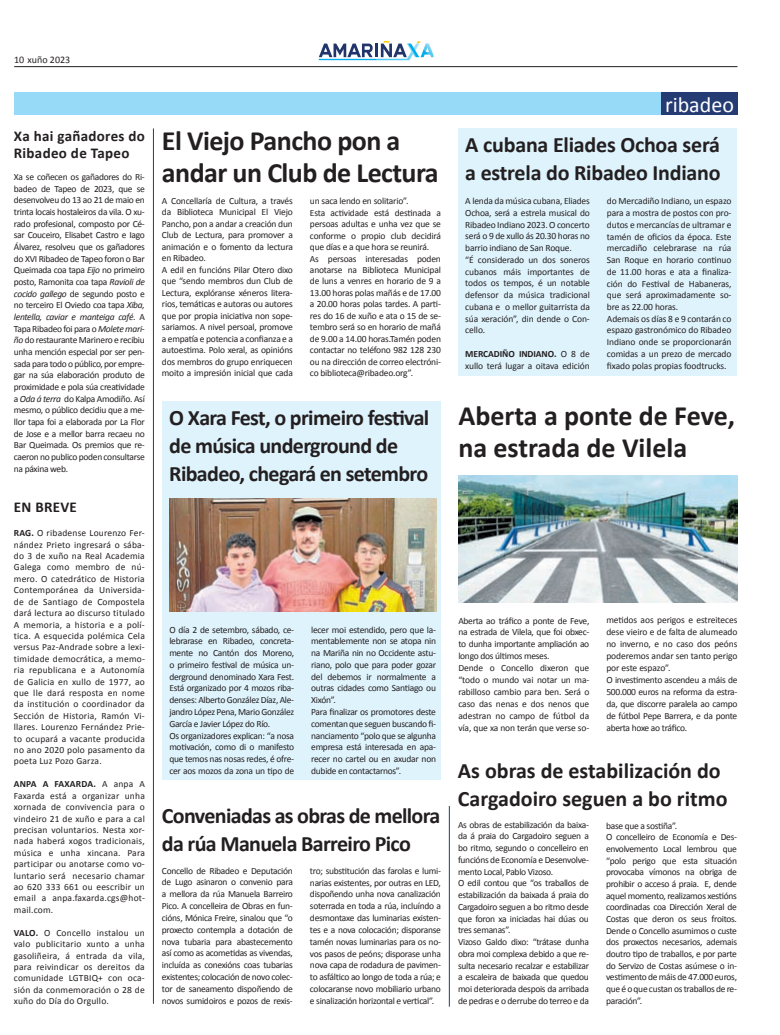
<style>
.page{position:relative;width:780px;height:1035px;background:#fff}
.page>*{position:absolute;margin:0;border:0;box-sizing:border-box;transform-origin:0 0}
.t1{font:700 28px/32px "Calibri";letter-spacing:-.02em;color:#231f20}
.t2{font:700 28px/32px "Calibri";color:#231f20}
.t3{font:700 22px/28px "Calibri";letter-spacing:-.03em;color:#231f20}
.t4{font:700 22px/28px "Calibri";color:#231f20}
.t5{font:700 22px/28px "Calibri";letter-spacing:-.01em;color:#231f20}
.t6{font:22px "Calibri";color:#fff}
.t7{font:700 15px/17px "Calibri";letter-spacing:.02em;color:#231f20}
.t8{font:10px "Calibri";color:#231f20}
.t9{font:9.5px/11.7px "Calibri";letter-spacing:-.03em;color:#231f20}
.t10{font:9.5px/11.7px "Calibri";letter-spacing:-.01em;color:#231f20}
.s1{font-style:italic}
.s2{font-weight:700}
</style>
<div class="page">
<hr style="left:14px;top:66px;width:723px;height:1px;background:#231f20">
<svg style="left:319px;top:41px;width:114px;height:19px"></svg>
<div style="left:458px;top:128px;width:279px;height:248px;background:#dff3fc"></div>
<div style="left:162px;top:402px;width:279px;height:378px;background:#dff3fc"></div>
<div style="left:14px;top:92px;width:723px;height:22px;background:#97daf8"></div>
<div style="left:661px;top:92px;width:76px;height:22px;background:#253b73"></div>
<hr style="left:153px;top:128px;width:1px;height:875px;background:#253b73">
<img style="left:169px;top:498px;width:267px;height:113px">
<img style="left:458px;top:475px;width:279px;height:127px">
<hr style="left:449px;top:806px;width:1px;height:200px;background:#253b73">
<p class="t8" style="left:14px;top:54px;width:58px">10 xuño 2023</p>
<h3 class="t7" style="left:14px;top:126px;width:133px">Xa hai gañadores do<br>Ribadeo de Tapeo</h3>
<p class="t9" style="left:14px;top:171px;width:132px;text-align:justify">Xa se coñecen os gañadores do Ri&shy;badeo de Tapeo de 2023, que se desenvolveu do 13 ao 21 de maio en trinta locais hostaleiros da vila. O xu&shy;rado profesional, composto por Cé&shy;sar Couceiro, Elisabet Castro e Iago Álvarez, resolveu que os gañadores do XVI Ribadeo de Tapeo foron o Bar Queimada coa tapa <span class="s1">Eijo</span> no primeiro posto, Ramonita coa tapa <span class="s1">Ravioli de cocido gallego</span> de segundo posto e no terceiro El Oviedo coa tapa <span class="s1">Xiba, lentella, caviar e manteiga café</span>. A Tapa Ribadeo foi para o <span class="s1">Molete mari&shy;ño</span> do restaurante Marinero e recibiu unha mención especial por ser pen&shy;sada para todo o público, por empre&shy;gar na súa elaboración produto de proximidade e pola súa creatividade a <span class="s1">Oda á terra</span> do Kalpa Amodiño. Así mesmo, o público decidiu que a me&shy;llor tapa foi a elaborada por La Flor de Jose e a mellor barra recaeu no Bar Queimada. Os premios que re&shy;caeron no publico poden consultarse na páxina web.</p>
<h3 class="t7" style="left:14px;top:498px;width:65px">EN BREVE</h3>
<p class="t9" style="left:14px;top:527px;width:132px;line-height:11.4px;text-align:justify"><span class="s2">RAG.</span> O ribadense Lourenzo Fer&shy;nández Prieto ingresará o sába&shy;do 3 de xuño na Real Academia Galega como membro de nú&shy;mero. O catedrático de Historia Contemporánea da Universida&shy;de de Santiago de Compostela dará lectura ao discurso titulado A memoria, a historia e a polí&shy;tica. A esquecida polémica Cela versus Paz-Andrade sobre a lexi&shy;timidade democrática, a memo&shy;ria republicana e a Autonomía de Galicia en xullo de 1977, ao que lle dará resposta en nome da institución o coordinador da Sección de Historia, Ramón Vi&shy;llares. Lourenzo Fernández Prie&shy;to ocupará a vacante producida no ano 2020 polo pasamento da poeta Luz Pozo Garza.</p>
<p class="t9" style="left:14px;top:778px;width:132px;line-height:11.4px;text-align:justify"><span class="s2">ANPA A FAXARDA.</span> A anpa A Faxarda está a organizar unha xornada de convivencia para o vindeiro 21 de xuño e para a cal precisan voluntarios. Nesta xor&shy;nada haberá xogos tradicionais, música e unha xincana. Para participar ou anotarse como vo&shy;luntario será necesario chamar ao 620 333 661 ou eescribir un email a anpa.faxarda.cgs@hot&shy;mail.com.</p>
<p class="t9" style="left:14px;top:926px;width:132px;line-height:11.4px;text-align:justify"><span class="s2">VALO.</span> O Concello instalou un valo publicitario xunto a unha gasoliñeira, á entrada da vila, para reivindicar os dereitos da comunidade LGTBIQ+ con oca&shy;sión da conmemoración o 28 de xuño do Día do Orgullo.</p>
<h1 class="t1" style="left:162px;top:123px;width:278px">El Viejo Pancho pon a andar un Club de Lectura</h1>
<p class="t9" style="left:162px;top:194px;width:132px">A Concellaría de Cultura, a través da Biblioteca Municipal El Viejo<br>Pancho, pon a andar a creación dun<br>Club de Lectura, para promover a animación e o fomento da lectura en Ribadeo.<br>A edil en funcións Pilar Otero dixo que “sendo membros dun Club de<br>Lectura, explóranse xéneros litera&shy;rios, temáticas e autoras ou autores que por propia iniciativa non sope&shy;sariamos. A nivel persoal, promove a empatía e potencia a confianza e a autoestima. Polo xeral, as opinións dos membros do grupo enriquecen moito a impresión inicial que cada</p>
<p class="t9" style="left:310px;top:195px;width:132px">un saca lendo en solitario”.<br>Esta actividade está destinada a persoas adultas e unha vez que se conforme o propio club decidirá que días e a que hora se reunirá.<br>As persoas interesadas poden anotarse na Biblioteca Municipal de luns a venres en horario de 9 a<br>13.00 horas polas mañás e de 17.00 a 20.00 horas polas tardes. A parti&shy;res do 16 de xuño e ata o 15 de se&shy;tembro será so en horario de mañá de 9.00 a 14.00 horas.Tamén poden contactar no teléfono 982 128 230 ou na dirección de correo electróni&shy;co biblioteca@ribadeo.org”.</p>
<h2 class="t3" style="left:169px;top:403px;width:261px">O Xara Fest, o primeiro festival de música underground de<br>Ribadeo, chegará en setembro</h2>
<p class="t9" style="left:169px;top:623px;width:126px">O día 2 de setembro, sábado, ce&shy;lebrarase en Ribadeo, concreta&shy;mente no Cantón dos Moreno, o primeiro festival de música un&shy;derground denominado Xara Fest.<br>Está organizado por 4 mozos riba&shy;denses: Alberto González Díaz, Ale&shy;jandro López Pena, Mario González<br>García e Javier López do Río.<br>Os organizadores explican: “a nosa motivación, como di o manifesto que temos nas nosas redes, é ofre&shy;cer aos mozos da zona un tipo de</p>
<p class="t9" style="left:311px;top:623px;width:126px">lecer moi estendido, pero que la&shy;mentablemente non se atopa nin na Mariña nin no Occidente astu&shy;riano, polo que para poder gozar del debemos ir normalmente a outras cidades como Santiago ou<br>Xixón”.<br>Para finalizar os promotores deste comentan que seguen buscando fi&shy;nanciamento “polo que se algunha empresa está interesada en apa&shy;recer no cartel ou en axudar non dubide en contactarnos”.</p>
<h2 class="t3" style="left:162px;top:800px;width:280px">Conveniadas as obras de mellora da rúa Manuela Barreiro Pico</h2>
<p class="t9" style="left:162px;top:864px;width:132px;text-align:justify">Concello de Ribadeo e Deputación de Lugo asinaron o convenio para a mellora da rúa Manuela Barreiro Pico. A concelleira de Obras en fun&shy;cións, Mónica Freire, sinalou que “o proxecto contempla a dotación de nova tubaria para abastecemento así como as acometidas as vivendas, incluída as conexións coas tubarias existentes; colocación de novo colec&shy;tor de saneamento dispoñendo de novos sumidoiros e pozos de rexis-</p>
<p class="t9" style="left:310px;top:864px;width:132px;text-align:justify">tro; substitución das farolas e lumi&shy;narias existentes, por outras en LED, dispoñendo unha nova canalización soterrada en toda a rúa, incluíndo a desmontaxe das luminarias existen&shy;tes e a nova colocación; disporanse tamén novas luminarias para os no&shy;vos pasos de peóns; disporase unha nova capa de rodadura de pavimen&shy;to asfáltico ao longo de toda a rúa; e colocaranse novo mobiliario urbano e sinalización horizontal e vertical”.</p>
<h2 class="t6" style="left:665px;top:91px;width:70px">ribadeo</h2>
<h2 class="t5" style="left:465px;top:130px;width:257px">A cubana Eliades Ochoa será a estrela do Ribadeo Indiano</h2>
<p class="t9" style="left:465px;top:195px;width:126px">A lenda da música cubana, Eliades<br>Ochoa, será a estrela musical do<br>Ribadeo Indiano 2023. O concerto será o 9 de xullo ás 20.30 horas no barrio indiano de San Roque.<br>“É considerado un dos soneros cubanos máis importantes de todos os tempos, é un notable defensor da música tradicional cubana e o mellor guitarrista da súa xeración”, din dende o Con&shy;cello.</p>
<p class="t10" style="left:465px;top:347px;width:126px"><span class="s2">MERCADIÑO INDIANO.</span> O 8 de xullo terá lugar a oitava edición</p>
<p class="t10" style="left:607px;top:195px;width:126px">do Mercadiño Indiano, un espazo para a mostra de postos con pro&shy;dutos e mercancías de ultramar e tamén de oficios da época. Este mercadiño celebrarase na rúa<br>San Roque en horario continuo de 11.00 horas e ata a finaliza&shy;ción do Festival de Habaneras, que será aproximadamente so&shy;bre as 22.00 horas.<br>Ademais os días 8 e 9 contarán co espazo gastronómico do Ribadeo<br>Indiano onde se proporcionarán comidas a un prezo de mercado fixado polas propias foodtrucks.</p>
<h1 class="t2" style="left:458px;top:398px;width:278px">Aberta a ponte de Feve, na estrada de Vilela</h1>
<p class="t9" style="left:458px;top:614px;width:132px">Aberta ao tráfico a ponte de Feve, na estrada de Vilela, que foi obxec&shy;to dunha importante ampliación ao longo dos últimos meses.<br>Dende o Concello dixeron que “todo o mundo vai notar un ma&shy;rabilloso cambio para ben. Será o caso das nenas e dos nenos que adestran no campo de fútbol da vía, que xa non terán que verse so-</p>
<p class="t9" style="left:606px;top:614px;width:132px">metidos aos perigos e estreiteces dese vieiro e de falta de alumeado no inverno, e no caso dos peóns poderemos andar sen tanto perigo por este espazo”.<br>O investimento ascendeu a máis de<br>500.000 euros na reforma da estra&shy;da, que discorre paralela ao campo de fútbol Pepe Barrera, e da ponte aberta hoxe ao tráfico.</p>
<h2 class="t4" style="left:458px;top:755px;width:271px">As obras de estabilización do<br>Cargadoiro seguen a bo ritmo</h2>
<p class="t9" style="left:458px;top:818px;width:132px">As obras de estabilización da baixa&shy;da á praia do Cargadoiro seguen a bo ritmo, segundo o concelleiro en funcións de Economía e Desenvolve&shy;mento Local, Pablo Vizoso.<br>O edil contou que “os traballos de estabilización da baixada á praia do<br>Cargadoiro seguen a bo ritmo desde que foron xa iniciadas hai dúas ou tres semanas”.<br>Vizoso Galdo dixo: “trátase dunha obra moi complexa debido a que re&shy;sulta necesario recalzar e estabilizar a escaleira de baixada que quedou moi deteriorada despois da arribada de pedras e o derrube do terreo e da</p>
<p class="t9" style="left:606px;top:819px;width:132px">base que a sostiña”.<br>O concelleiro de Economía e Des&shy;envolvemento Local lembrou que “polo perigo que esta situación provocaba vímonos na obriga de prohibir o acceso á praia. E, dende aquel momento, realizamos xestións coordinadas coa Dirección Xeral de<br>Costas que deron os seus froitos.<br>Dende o Concello asumimos o custe dos proxectos necesarios, ademais doutro tipo de traballos, e por parte do Servizo de Costas asúmese o in&shy;vestimento de máis de 47.000 euros, que é o que custan os traballos de re&shy;paración”.</p>
</div>
